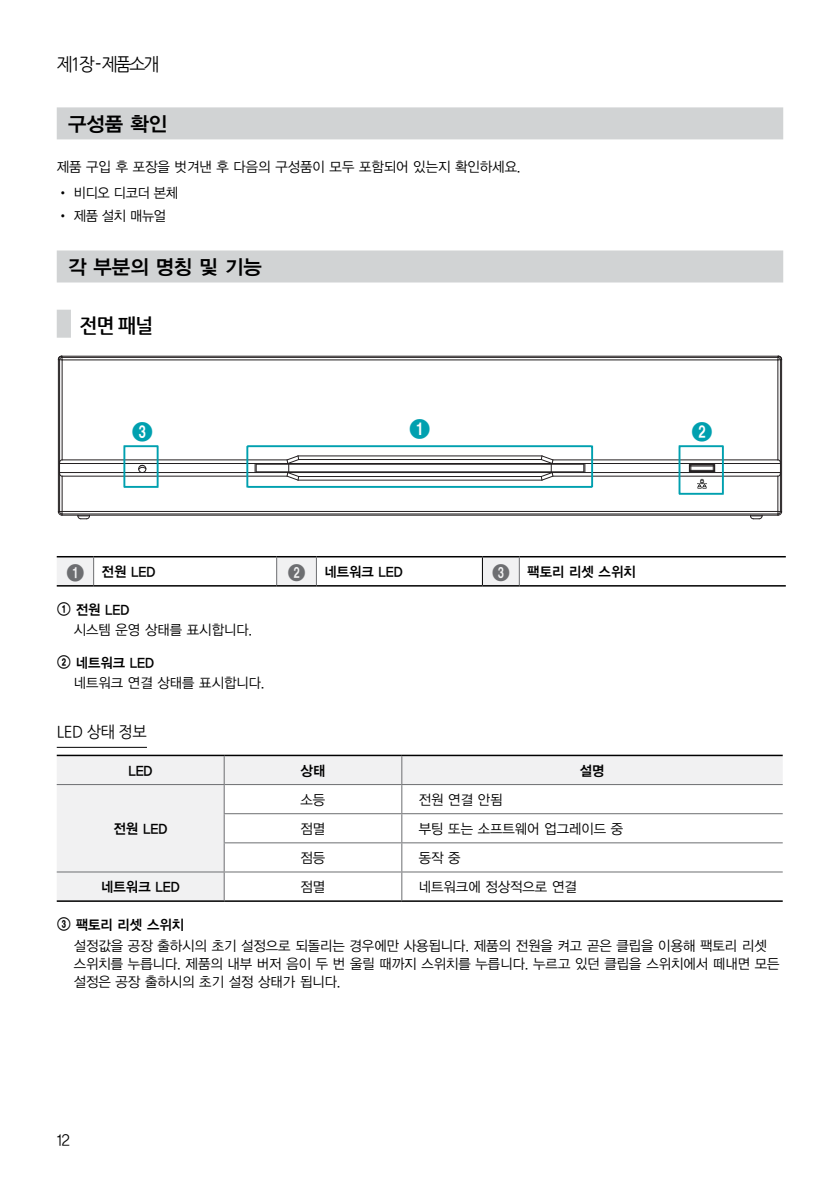
<style>
.page{position:relative;width:840px;height:1191px;background:#fff}
.page>*{position:absolute;margin:0;border:0;box-sizing:border-box;transform-origin:0 0}
.t1{font:20.4px "Numberblackfilled";color:#00a0af}
.t2{font:20px "YDVYGO14";color:#000}
.t3{font:700 20px "Nanum Gothic";color:#000;scale:.96 1}
.t4{font:18px "Nanum Gothic OTF";letter-spacing:-.13em;color:#000;scale:.95 1}
.t5{font:16px "Nanum Gothic OTF";letter-spacing:-.03em;color:#000;scale:.96 1}
.t6{font:16px "YDVYGO12";color:#000;scale:.96 1}
.t7{font:14px/18px "YDVYGO12";color:#000;scale:.96 1}
.t8{font:14px "YDVYGO14";color:#000;scale:.96 1}
.t9{font:14px "YDVYGO12";color:#000;scale:.95 1}
.s1{font-family:"Numberblackfilled";font-size:18px;color:#6d6e71}
.s2{font-family:"Numbernonfilled"}
</style>
<div class="page">
<div style="left:57px;top:107px;width:725px;height:32px;background:#d1d3d4"></div>
<div style="left:57px;top:250px;width:725px;height:32px;background:#d1d3d4"></div>
<div style="left:57px;top:310px;width:14px;height:28px;background:#d1d3d4"></div>
<hr style="left:57px;top:747px;width:90px;height:1px;background:#000">
<div style="left:138px;top:465px;width:8px;height:8px;border:1px solid #231f20;border-radius:50%"></div>
<svg style="left:138px;top:465px;width:9px;height:5px"></svg>
<hr style="left:780px;top:359px;width:1px;height:153px;background:#231f20">
<hr style="left:779px;top:360px;width:1px;height:102px;background:#231f20">
<hr style="left:779px;top:474px;width:1px;height:37px;background:#231f20">
<hr style="left:777px;top:360px;width:1px;height:100px;background:#231f20">
<hr style="left:777px;top:476px;width:1px;height:35px;background:#231f20">
<svg style="left:776px;top:459px;width:4px;height:18px"></svg>
<hr style="left:61px;top:356px;width:717px;height:1px;background:#231f20">
<hr style="left:62px;top:357px;width:715px;height:1px;background:#231f20">
<svg style="left:776px;top:355px;width:5px;height:6px"></svg>
<hr style="left:62px;top:359px;width:715px;height:1px;background:#231f20">
<hr style="left:552px;top:459px;width:225px;height:1px;background:#231f20">
<hr style="left:62px;top:459px;width:225px;height:1px;background:#231f20">
<hr style="left:59px;top:463px;width:721px;height:1px;background:#231f20">
<svg style="left:688px;top:464px;width:27px;height:8px"></svg>
<hr style="left:59px;top:472px;width:721px;height:1px;background:#231f20">
<hr style="left:62px;top:476px;width:225px;height:1px;background:#231f20">
<hr style="left:552px;top:476px;width:225px;height:1px;background:#231f20">
<hr style="left:62px;top:511px;width:715px;height:1px;background:#231f20">
<svg style="left:776px;top:510px;width:5px;height:6px"></svg>
<hr style="left:62px;top:513px;width:715px;height:1px;background:#231f20">
<hr style="left:62px;top:515px;width:715px;height:1px;background:#231f20">
<svg style="left:749px;top:515px;width:13px;height:4px"></svg>
<svg style="left:77px;top:515px;width:13px;height:4px"></svg>
<hr style="left:62px;top:476px;width:1px;height:35px;background:#231f20">
<hr style="left:62px;top:360px;width:1px;height:100px;background:#231f20">
<svg style="left:58px;top:510px;width:5px;height:6px"></svg>
<svg style="left:58px;top:355px;width:5px;height:6px"></svg>
<hr style="left:59px;top:474px;width:1px;height:37px;background:#231f20">
<hr style="left:59px;top:360px;width:1px;height:102px;background:#231f20">
<hr style="left:58px;top:359px;width:1px;height:153px;background:#231f20">
<svg style="left:59px;top:459px;width:4px;height:18px"></svg>
<svg style="left:697px;top:479px;width:9px;height:9px"></svg>
<svg style="left:245px;top:445px;width:348px;height:43px"></svg>
<div style="left:123px;top:445px;width:35px;height:43px;border:2px solid #00a0af"></div>
<div style="left:678px;top:445px;width:45px;height:50px;border:2px solid #00a0af"></div>
<hr style="left:57px;top:556px;width:37px;height:1px;background:#000">
<hr style="left:94px;top:556px;width:182px;height:1px;background:#000">
<hr style="left:276px;top:556px;width:40px;height:1px;background:#000">
<hr style="left:316px;top:556px;width:166px;height:1px;background:#000">
<hr style="left:482px;top:556px;width:37px;height:1px;background:#000">
<hr style="left:519px;top:556px;width:266px;height:1px;background:#000">
<hr style="left:519px;top:585px;width:266px;height:1px;background:#000">
<svg style="left:57px;top:557px;width:462px;height:29px"></svg>
<svg style="left:402px;top:756px;width:380px;height:144px"></svg>
<hr style="left:401px;top:754px;width:381px;height:2px;background:#000">
<hr style="left:57px;top:900px;width:167px;height:2px;background:#000">
<hr style="left:224px;top:900px;width:177px;height:2px;background:#000">
<hr style="left:401px;top:900px;width:381px;height:2px;background:#000">
<hr style="left:401px;top:784px;width:381px;height:1px;background:#6d6e71">
<hr style="left:401px;top:813px;width:381px;height:1px;background:#6d6e71">
<hr style="left:401px;top:842px;width:381px;height:1px;background:#6d6e71">
<hr style="left:401px;top:871px;width:381px;height:1px;background:#6d6e71">
<hr style="left:224px;top:754px;width:177px;height:2px;background:#000">
<hr style="left:57px;top:754px;width:167px;height:2px;background:#000">
<svg style="left:57px;top:755px;width:345px;height:145px"></svg>
<hr style="left:57px;top:784px;width:167px;height:1px;background:#6d6e71">
<p class="t4" style="left:57px;top:54px;width:109px">제1장 -제품소개</p>
<h2 class="t2" style="left:68px;top:111px;width:100px">구성품 확인</h2>
<p class="t7" style="left:57px;top:157px;width:484px">제품 구입 후 포장을 벗겨낸 후 다음의 구성품이 모두 포함되어 있는지 확인하세요.</p>
<p class="t9" style="left:57px;top:183px;width:129px">• 비디오 디코더 본체</p>
<p class="t9" style="left:57px;top:206px;width:117px">• 제품 설치 매뉴얼</p>
<h2 class="t2" style="left:68px;top:254px;width:195px">각 부분의 명칭 및 기능</h2>
<h2 class="t3" style="left:79px;top:315px;width:78px">전면 패널</h2>
<h1 class="t1" style="left:131px;top:422px;width:23px">3</h1>
<h1 class="t1" style="left:409px;top:419px;width:23px">1</h1>
<h1 class="t1" style="left:691px;top:422px;width:23px">2</h1>
<p class="t8" style="left:66px;top:562px;width:94px"><span class="s1">1</span> 전원 LED</p>
<p class="t8" style="left:287px;top:562px;width:122px"><span class="s1">2</span> 네트워크 LED</p>
<p class="t8" style="left:491px;top:562px;width:151px"><span class="s1">3</span> 팩토리 리셋 스위치</p>
<p class="t8" style="left:57px;top:600px;width:77px"><span class="s2">1</span> 전원 LED</p>
<p class="t7" style="left:74px;top:620px;width:187px">시스템 운영 상태를 표시합니다.</p>
<p class="t8" style="left:57px;top:653px;width:103px"><span class="s2">2</span> 네트워크 LED</p>
<p class="t7" style="left:74px;top:673px;width:200px">네트워크 연결 상태를 표시합니다.</p>
<p class="t5" style="left:57px;top:722px;width:95px">LED 상태 정보</p>
<p class="t8" style="left:128px;top:761px;width:27px">LED</p>
<p class="t8" style="left:300px;top:761px;width:27px">상태</p>
<p class="t8" style="left:579px;top:761px;width:27px">설명</p>
<p class="t8" style="left:113px;top:819px;width:57px">전원 LED</p>
<p class="t7" style="left:300px;top:789px;width:27px">소등</p>
<p class="t7" style="left:418px;top:789px;width:89px">전원 연결 안됨</p>
<p class="t7" style="left:300px;top:818px;width:27px">점멸</p>
<p class="t7" style="left:418px;top:818px;width:214px">부팅 또는 소프트웨어 업그레이드 중</p>
<p class="t7" style="left:300px;top:848px;width:27px">점등</p>
<p class="t7" style="left:418px;top:848px;width:45px">동작 중</p>
<p class="t8" style="left:101px;top:877px;width:83px">네트워크 LED</p>
<p class="t7" style="left:300px;top:877px;width:27px">점멸</p>
<p class="t7" style="left:418px;top:877px;width:166px">네트워크에 정상적으로 연결</p>
<p class="t8" style="left:57px;top:915px;width:134px"><span class="s2">3</span> 팩토리 리셋 스위치</p>
<p class="t7" style="left:74px;top:935px;width:736px">설정값을 공장 출하시의 초기 설정으로 되돌리는 경우에만 사용됩니다. 제품의 전원을 켜고 곧은 클립을 이용해 팩토리 리셋 스위치를 누릅니다. 제품의 내부 버저 음이 두 번 울릴 때까지 스위치를 누릅니다. 누르고 있던 클립을 스위치에서 떼내면 모든 설정은 공장 출하시의 초기 설정 상태가 됩니다.</p>
<p class="t6" style="left:57px;top:1129px;width:15px">12</p>
</div>
